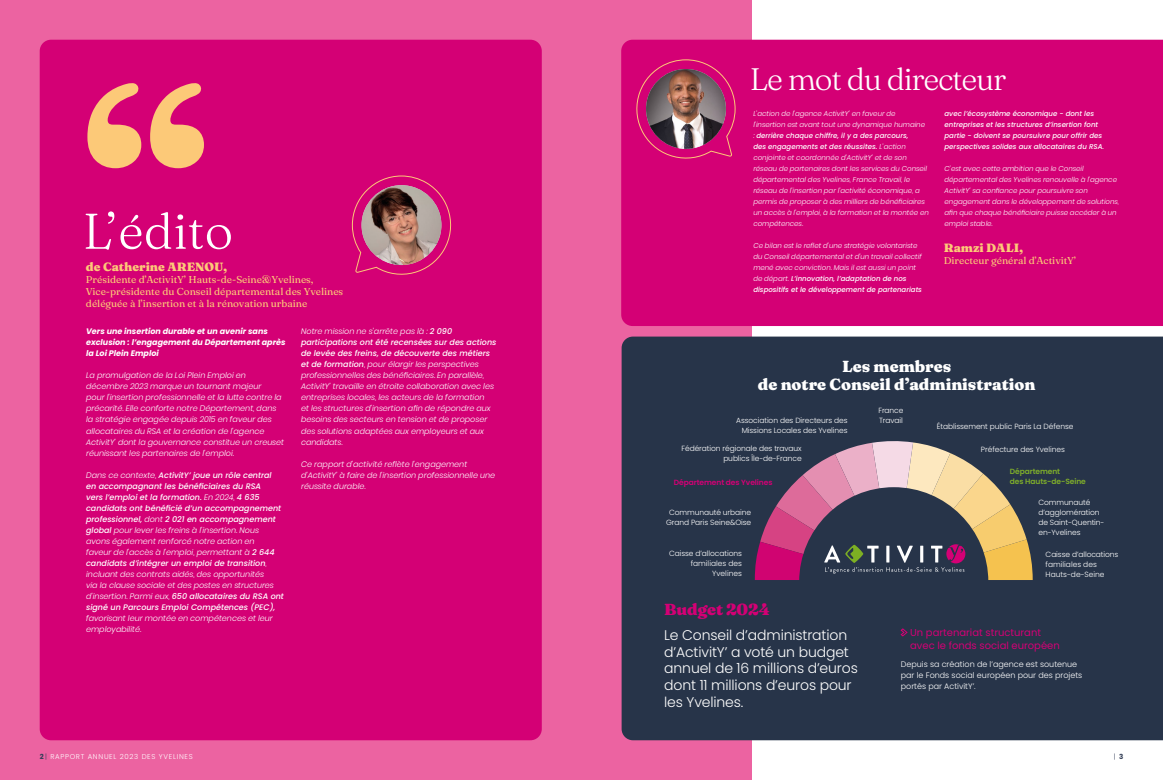
<style>
.page{position:relative;width:1163px;height:780px;background:#fff}
.page>*{position:absolute;margin:0;border:0;box-sizing:border-box;transform-origin:0 0}
.t1{font:300 50px "Fraunces 9 pt";color:#fff}
.t2{font:300 31px "Fraunces 9 pt";letter-spacing:-.04em;color:#fff}
.t3{font:900 16px/18px "Fraunces 9 pt";color:#fff;text-align:center}
.t4{font:900 16px "Fraunces 9 pt";letter-spacing:-.01em;color:#d40075}
.t5{font:300 14px/16.8px "Poppins";letter-spacing:-.01em;color:#fff}
.t6{font:900 12px "Fraunces 9 pt";color:#fcc978}
.t7{font:10px/12px "Fraunces 9 pt";color:#fcc978}
.t8{font:10px/13px "Poppins";color:#d40075}
.t9{font:italic 300 8px/11px "Poppins";color:#fff}
.t10{font:italic 500 8px/11px "Poppins";color:#fff}
.t11{font:300 8px/11px "Poppins";color:#fff}
.t12{font:italic 700 8px/11px "Poppins";color:#fff}
.t13{font:300 7.5px/10px "Poppins";letter-spacing:-.01em;color:#fff}
.t14{font:600 7.5px/10px "Poppins";letter-spacing:-.01em;color:#7fae2a}
.t15{font:600 7.5px "Poppins";letter-spacing:-.01em;color:#d40075}
.t16{font:italic 300 7px/11px "Poppins";color:#fff}
.t17{font:italic 500 7px/11px "Poppins";color:#fff}
.t18{font:300 7px "Poppins";letter-spacing:.1em;color:#fff}
.s1{font-weight:300}
.s2{font-weight:500}
.s3{font-weight:700;color:#2f3e57}
.s4{color:#2f3e57}
</style>
<div class="page">
<div style="left:0;top:0;width:751px;height:780px;background:#ec63a1"></div>
<div style="left:40px;top:40px;width:501px;height:700px;background:#d40075;border-radius:11px"></div>
<svg style="left:87px;top:83px;width:117px;height:85px"></svg>
<svg style="left:351px;top:175px;width:101px;height:100px"></svg>
<img style="left:361px;top:185px;width:80px;height:80px;border-radius:40px">
<div style="left:621px;top:336px;width:541px;height:404px;background:#273449"></div>
<div style="left:799px;top:487px;width:189px;height:189px;background:#273449;border-radius:50%"></div>
<svg style="left:754px;top:440px;width:278px;height:140px"></svg>
<svg style="left:900px;top:628px;width:7px;height:8px"></svg>
<div style="left:621px;top:40px;width:541px;height:286px;background:#d40075"></div>
<svg style="left:628px;top:59px;width:107px;height:106px;background:#d40b75"></svg>
<img style="left:646px;top:69px;width:79px;height:80px;border-radius:40px">
<h1 class="t1" style="left:83px;top:192px;width:152px">L’édito</h1>
<h3 class="t6" style="left:86px;top:257px;width:143px">de Catherine ARENOU,</h3>
<p class="t7" style="left:86px;top:273px;width:259px">Présidente d’ActivitY’ Hauts-de-Seine&amp;Yvelines,<br>Vice-présidente du Conseil départemental des Yvelines déléguée à l’insertion et à la rénovation urbaine</p>
<p class="t12" style="left:86px;top:326px;width:201px">Vers une insertion durable et un avenir sans exclusion : l’engagement du Département après la Loi Plein Emploi</p>
<p class="t9" style="left:86px;top:370px;width:199px">La promulgation de la Loi Plein Emploi en décembre 2023 marque un tournant majeur<br>pour l’insertion professionnelle et la lutte contre la précarité. Elle conforte notre Département, dans la stratégie engagée depuis 2015 en faveur des allocataires du RSA et la création de l’agence ActivitY’ dont la gouvernance constitue un creuset réunissant les partenaires de l’emploi.</p>
<p class="t10" style="left:86px;top:469px;width:199px"><span class="s1">Dans ce contexte,</span> ActivitY’ joue un rôle central<br>en accompagnant les bénéficiaires du RSA<br>vers l’emploi et la formation. <span class="s1">En 2024,</span> 4 635 candidats ont bénéficié d’un accompagnement professionnel, <span class="s1">dont</span> 2 021 en accompagnement global <span class="s1">pour lever les freins à l’insertion. Nous avons également renforcé notre action en<br>faveur de l’accès à l’emploi, permettant à</span> 2 644 candidats d’intégrer un emploi de transition<span class="s1">, incluant des contrats aidés, des opportunités<br>via la clause sociale et des postes en structures d’insertion. Parmi eux,</span> 650 allocataires du RSA ont signé un Parcours Emploi Compétences (PEC),</p>
<p class="t9" style="left:86px;top:612px;width:188px">favorisant leur montée en compétences et leur employabilité.</p>
<p class="t9" style="left:301px;top:326px;width:197px">Notre mission ne s’arrête pas là : <span class="s2">2 090 participations ont été recensées sur des actions de levée des freins, de découverte des métiers et de formation</span>, pour élargir les perspectives professionnelles des bénéficiaires. En parallèle, ActivitY’ travaille en étroite collaboration avec les entreprises locales, les acteurs de la formation<br>et les structures d’insertion afin de répondre aux besoins des secteurs en tension et de proposer des solutions adaptées aux employeurs et aux candidats.</p>
<p class="t9" style="left:301px;top:458px;width:196px">Ce rapport d’activité reflète l’engagement d’ActivitY’ à faire de l’insertion professionnelle une réussite durable.</p>
<p class="t18" style="left:40px;top:752px;width:154px"><span class="s3">2</span> <span class="s4">|</span> RAPPORT ANNUEL 2023 DES YVELINES</p>
<h2 class="t2" style="left:749px;top:55px;width:258px">Le mot du directeur</h2>
<p class="t16" style="left:753px;top:108px;width:177px">L’action de l’agence ActivitY’ en faveur de l’insertion est avant tout une dynamique humaine<br>: <span class="s2">derrière chaque chiffre, il y a des parcours,<br>des engagements et des réussites.</span> L’action conjointe et coordonnée d’ActivitY’ et de son réseau de partenaires dont les services du Conseil départemental des Yvelines, France Travail, le réseau de l’insertion par l’activité économique, a permis de proposer à des milliers de bénéficiaires un accès à l’emploi, à la formation et la montée en compétences.</p>
<p class="t16" style="left:753px;top:240px;width:170px">Ce bilan est le reflet d’une stratégie volontariste du Conseil départemental et d’un travail collectif mené avec conviction. Mais il est aussi un point de départ. <span class="s2">L’innovation, l’adaptation de nos dispositifs et le développement de partenariats</span></p>
<p class="t17" style="left:944px;top:108px;width:161px">avec l’écosystème économique - dont les entreprises et les structures d’insertion font partie - doivent se poursuivre pour offrir des perspectives solides aux allocataires du RSA.</p>
<p class="t16" style="left:944px;top:163px;width:176px">C’est avec cette ambition que le Conseil départemental des Yvelines renouvelle à l’agence ActivitY’ sa confiance pour poursuivre son engagement dans le développement de solutions, afin que chaque bénéficiaire puisse accéder à un emploi stable.</p>
<h3 class="t6" style="left:943px;top:238px;width:81px">Ramzi DALI,</h3>
<p class="t7" style="left:943px;top:254px;width:134px">Directeur général d’ActivitY’</p>
<h3 class="t3" style="left:757px;top:356px;width:279px">Les membres<br>de notre Conseil d’administration</h3>
<p class="t13" style="left:736px;top:415px;width:113px;text-align:right">Association des Directeurs des<br>Missions Locales des Yvelines</p>
<p class="t13" style="left:681px;top:443px;width:122px;text-align:right">Fédération régionale des travaux publics Île-de-France</p>
<p class="t13" style="left:878px;top:405px;width:27px">France<br>Travail</p>
<p class="t13" style="left:936px;top:422px;width:138px">Établissement public Paris La Défense</p>
<p class="t13" style="left:980px;top:444px;width:85px">Préfecture des Yvelines</p>
<p class="t15" style="left:673px;top:477px;width:100px">Département des Yvelines</p>
<p class="t14" style="left:1009px;top:466px;width:78px">Département<br>des Hauts-de-Seine</p>
<p class="t13" style="left:666px;top:507px;width:87px;text-align:center">Communauté urbaine<br>Grand Paris Seine&amp;Oise</p>
<p class="t13" style="left:669px;top:548px;width:74px;text-align:right">Caisse d’allocations familiales des<br>Yvelines</p>
<p class="t13" style="left:1038px;top:497px;width:68px">Communauté d’agglomération de Saint-Quentin&shy;en-Yvelines</p>
<p class="t13" style="left:1045px;top:549px;width:74px">Caisse d’allocations familiales des<br>Hauts-de-Seine</p>
<h3 class="t4" style="left:664px;top:596px;width:107px">Budget 2024</h3>
<h3 class="t5" style="left:664px;top:626px;width:195px">Le Conseil d’administration d’ActivitY’ a voté un budget annuel de 16 millions d’euros dont 11 millions d’euros pour les Yvelines.</h3>
<p class="t8" style="left:909px;top:625px;width:151px">Un partenariat structurant avec le fonds social européen</p>
<p class="t11" style="left:900px;top:658px;width:183px">Depuis sa création de l’agence est soutenue par le Fonds social européen pour des projets portés par ActivitY’.</p>
</div>
